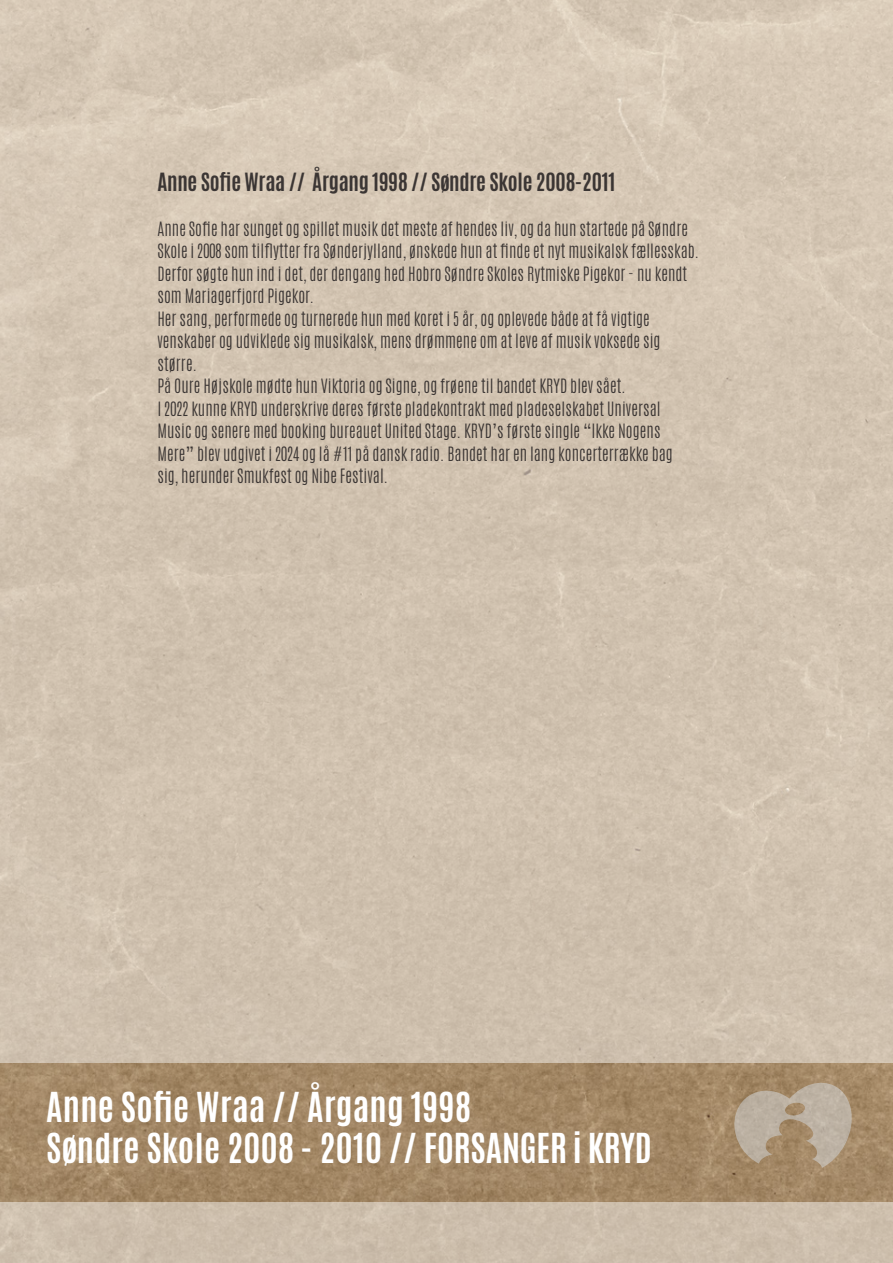
<style>
.page{position:relative;width:893px;height:1263px;background:#fff}
.page>*{position:absolute;margin:0;border:0;box-sizing:border-box;transform-origin:0 0}
.t1{font:700 34.5px "Antonio";letter-spacing:.01em;color:#fff}
.t2{font:700 21px "Antonio";letter-spacing:-.01em;color:#231f20}
.t3{font:300 16.5px/22.5px "Antonio";letter-spacing:.005em;color:#231f20}
</style>
<div class="page">
<img style="left:0;top:0;width:893px;height:1263px">
<img style="left:0;top:1063px;width:893px;height:138px">
<svg style="left:733px;top:1081px;width:120px;height:87px;background:#b09e87"></svg>
<p class="t2" style="left:157px;top:166px;width:460px">Anne Sofie Wraa // Årgang 1998 // Søndre Skole 2008-2011</p>
<p class="t3" style="left:157px;top:218px;width:543px">Anne Sofie har sunget og spillet musik det meste af hendes liv, og da hun startede på Søndre Skole i 2008 som tilflytter fra Sønderjylland, ønskede hun at finde et nyt musikalsk fællesskab.<br>Derfor søgte hun ind i det, der dengang hed Hobro Søndre Skoles Rytmiske Pigekor - nu kendt som Mariagerfjord Pigekor.<br>Her sang, performede og turnerede hun med koret i 5 år, og oplevede både at få vigtige venskaber og udviklede sig musikalsk, mens drømmene om at leve af musik voksede sig større.<br>På Oure Højskole mødte hun Viktoria og Signe, og frøene til bandet KRYD blev sået.<br>I 2022 kunne KRYD underskrive deres første pladekontrakt med pladeselskabet Universal<br>Music og senere med booking bureauet United Stage. KRYD’s første single “Ikke Nogens Mere” blev udgivet i 2024 og lå #11 på dansk radio. Bandet har en lang koncerterrække bag<br>sig, herunder Smukfest og Nibe Festival.</p>
<p class="t1" style="left:46px;top:1081px;width:427px">Anne Sofie Wraa // Årgang 1998</p>
<p class="t1" style="left:46px;top:1122px;width:607px">Søndre Skole 2008 - 2010 // FORSANGER i KRYD</p>
</div>
